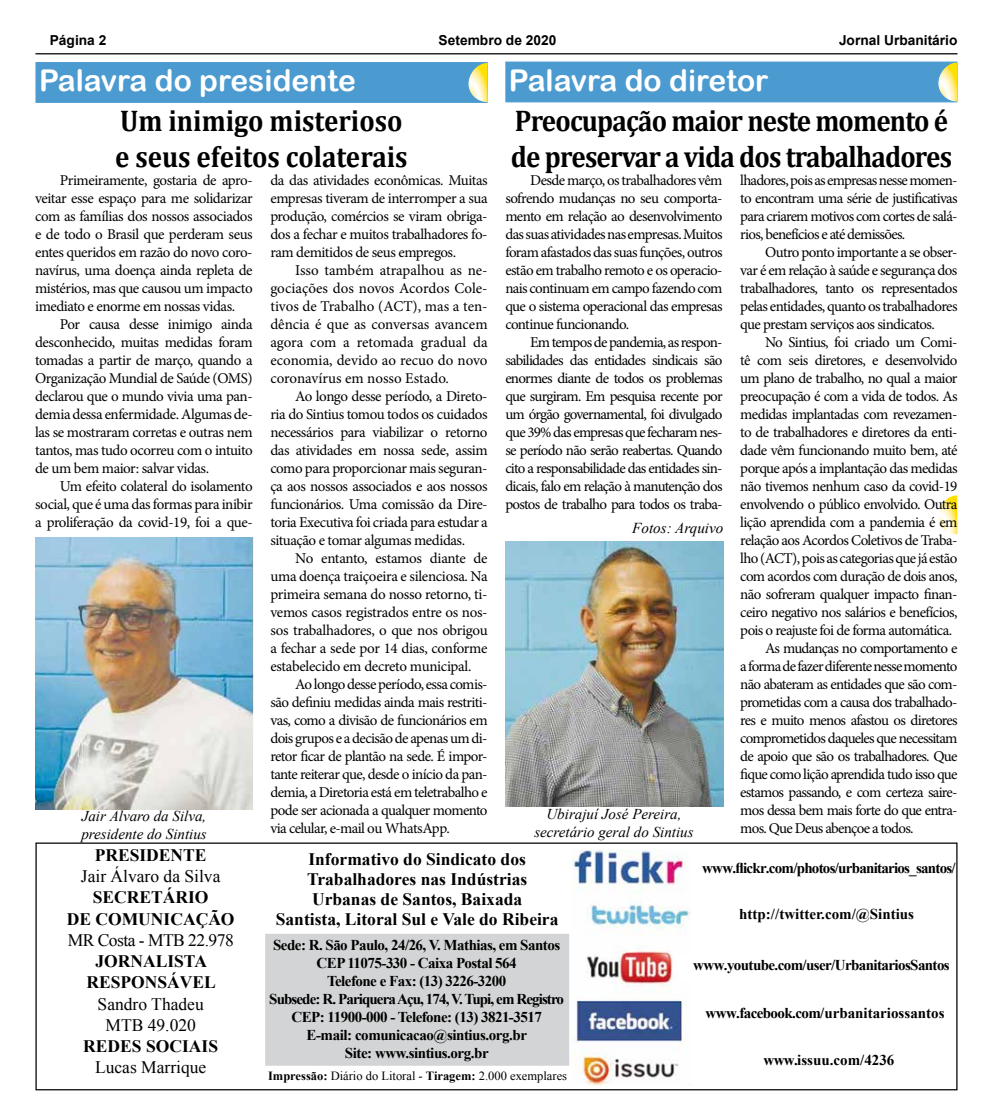
<style>
.page{position:relative;width:993px;height:1117px;background:#fff}
.page>*{position:absolute;margin:0;border:0;box-sizing:border-box;transform-origin:0 0}
.t1{font:700 30px/36px "Cambria";letter-spacing:-.03em;color:#000;scale:.9 1}
.t2{font:700 30px/36px "Cambria";color:#000;scale:.9 1}
.t3{font:30px "Arial Rounded MT Bold";color:#fff}
.t4{font:700 17.5px/20px "Times New Roman";color:#000;text-align:center}
.t5{font:17.5px/21.2px "Times New Roman";color:#000;text-align:center}
.t6{font:17.5px "Times New Roman";letter-spacing:-.03em;color:#000}
.t7{font:italic 15.12px "Times New Roman";color:#000}
.t8{font:15px/18px "Minion Pro";letter-spacing:-.04em;color:#000;text-align:justify}
.t9{font:700 15px/18px "Times New Roman";letter-spacing:-.035em;color:#000;text-align:center}
.t10{font:italic 15px/18px "Times New Roman";color:#000}
.t11{font:700 15px "Times New Roman";color:#000}
.t12{font:700 13.75px "Arial";color:#000}
.t13{font:12.5px "Times New Roman";color:#000}
.s1{font-weight:700}
</style>
<div class="page">
<hr style="left:35px;top:53px;width:922px;height:1px;background:#000">
<div style="left:35px;top:62px;width:452px;height:41px;background:#4c9bd0;border:1px solid #4c9bd0"></div>
<div style="left:35px;top:842px;width:922px;height:248px;border:1px solid #000"></div>
<div style="left:265px;top:933px;width:304px;height:132px;background:#d3d4d5;border:1px solid #d3d4d5"></div>
<svg style="left:467px;top:62px;width:21px;height:41px"></svg>
<svg style="left:938px;top:495px;width:20px;height:40px"></svg>
<img style="left:572px;top:850px;width:118px;height:235px">
<div style="left:677px;top:955px;width:13px;height:26px;background:#fff"></div>
<div style="left:505px;top:62px;width:452px;height:40px;background:#4c9bd0"></div>
<svg style="left:937px;top:62px;width:21px;height:40px"></svg>
<img style="left:35px;top:537px;width:218px;height:271px">
<img style="left:505px;top:541px;width:218px;height:265px">
<p class="t12" style="left:50px;top:31px;width:58px">Página 2</p>
<p class="t12" style="left:438px;top:31px;width:119px">Setembro de 2020</p>
<p class="t12" style="left:838px;top:31px;width:120px">Jornal Urbanitário</p>
<h1 class="t3" style="left:39px;top:63px;width:318px">Palavra do presidente</h1>
<h1 class="t3" style="left:508px;top:62px;width:261px">Palavra do diretor</h1>
<h1 class="t1" style="left:510px;top:102px;width:491px">Preocupação maior neste momento é de preservar a vida dos trabalhadores</h1>
<p class="t8" style="left:505px;top:171px;width:219px;text-indent:25px">Desde março, os trabalhadores vêm sofrendo mudanças no seu comporta&shy;mento em relação ao desenvolvimento das suas atividades nas empresas. Muitos foram afastados das suas funções, outros estão em trabalho remoto e os operacio&shy;nais continuam em campo fazendo com que o sistema operacional das empresas continue funcionando.</p>
<p class="t8" style="left:505px;top:333px;width:219px;text-indent:25px">Em tempos de pandemia, as respon&shy;sabilidades das entidades sindicais são enormes diante de todos os problemas que surgiram. Em pesquisa recente por um órgão governamental, foi divulgado que 39% das empresas que fecharam nes&shy;se período não serão reabertas. Quando cito a responsabilidade das entidades sin&shy;dicais, falo em relação à manutenção dos postos de trabalho para todos os traba-</p>
<h1 class="t2" style="left:115px;top:102px;width:326px">Um inimigo misterioso e seus efeitos colaterais</h1>
<p class="t8" style="left:35px;top:171px;width:219px;text-indent:25px">Primeiramente, gostaria de apro&shy;veitar esse espaço para me solidarizar com as famílias dos nossos associados e de todo o Brasil que perderam seus entes queridos em razão do novo coro&shy;navírus, uma doença ainda repleta de mistérios, mas que causou um impacto imediato e enorme em nossas vidas.</p>
<p class="t8" style="left:35px;top:315px;width:219px;text-indent:25px">Por causa desse inimigo ainda desconhecido, muitas medidas foram tomadas a partir de março, quando a Organização Mundial de Saúde (OMS) declarou que o mundo vivia uma pan&shy;demia dessa enfermidade. Algumas de&shy;las se mostraram corretas e outras nem tantos, mas tudo ocorreu com o intuito de um bem maior: salvar vidas.</p>
<p class="t8" style="left:35px;top:477px;width:219px;text-indent:25px">Um efeito colateral do isolamento social, que é uma das formas para inibir a proliferação da covid-19, foi a que-</p>
<p class="t8" style="left:740px;top:171px;width:219px">lhadores, pois as empresas nesse momen&shy;to encontram uma série de justificativas para criarem motivos com cortes de salá&shy;rios, benefícios e até demissões.</p>
<p class="t8" style="left:740px;top:243px;width:219px;text-indent:25px">Outro ponto importante a se obser&shy;var é em relação à saúde e segurança dos trabalhadores, tanto os representados pelas entidades, quanto os trabalhadores que prestam serviços aos sindicatos.</p>
<p class="t8" style="left:764px;top:333px;width:194px">No Sintius, foi criado um Comi-</p>
<p class="t8" style="left:740px;top:351px;width:219px">tê com seis diretores, e desenvolvido</p>
<p class="t8" style="left:740px;top:369px;width:219px">um plano de trabalho, no qual a maior</p>
<p class="t8" style="left:740px;top:387px;width:219px">preocupação é com a vida de todos. As</p>
<p class="t8" style="left:740px;top:405px;width:219px">medidas implantadas com revezamen-</p>
<p class="t8" style="left:740px;top:423px;width:219px">to de trabalhadores e diretores da enti-</p>
<p class="t8" style="left:740px;top:441px;width:219px">dade vêm funcionando muito bem, até</p>
<p class="t8" style="left:740px;top:459px;width:219px">porque após a implantação das medidas</p>
<p class="t8" style="left:740px;top:477px;width:219px">não tivemos nenhum caso da covid-19</p>
<p class="t8" style="left:740px;top:495px;width:219px">envolvendo o público envolvido. Outra</p>
<p class="t8" style="left:740px;top:513px;width:219px">lição aprendida com a pandemia é em</p>
<p class="t8" style="left:740px;top:531px;width:219px">relação aos Acordos Coletivos de Traba-</p>
<p class="t8" style="left:740px;top:549px;width:219px">lho (ACT), pois as categorias que já estão</p>
<p class="t8" style="left:740px;top:567px;width:219px">com acordos com duração de dois anos,</p>
<p class="t8" style="left:740px;top:585px;width:219px">não sofreram qualquer impacto finan-</p>
<p class="t8" style="left:740px;top:603px;width:219px">ceiro negativo nos salários e benefícios,</p>
<p class="t8" style="left:740px;top:621px;width:213px">pois o reajuste foi de forma automática.</p>
<p class="t8" style="left:764px;top:639px;width:194px">As mudanças no comportamento e</p>
<p class="t8" style="left:740px;top:657px;width:219px">a forma de fazer diferente nesse momento</p>
<p class="t8" style="left:740px;top:675px;width:219px">não abateram as entidades que são com-</p>
<p class="t8" style="left:740px;top:693px;width:219px">prometidas com a causa dos trabalhado-</p>
<p class="t8" style="left:740px;top:711px;width:219px">res e muito menos afastou os diretores</p>
<p class="t8" style="left:740px;top:729px;width:219px">comprometidos daqueles que necessitam</p>
<p class="t8" style="left:740px;top:747px;width:219px">de apoio que são os trabalhadores. Que</p>
<p class="t8" style="left:740px;top:765px;width:219px">fique como lição aprendida tudo isso que</p>
<p class="t8" style="left:740px;top:783px;width:219px">estamos passando, e com certeza saire-</p>
<p class="t8" style="left:740px;top:801px;width:219px">mos dessa bem mais forte do que entra-</p>
<p class="t8" style="left:740px;top:819px;width:175px">mos. Que Deus abençoe a todos.</p>
<p class="t8" style="left:270px;top:171px;width:219px">da das atividades econômicas. Muitas empresas tiveram de interromper a sua produção, comércios se viram obriga&shy;dos a fechar e muitos trabalhadores fo&shy;ram demitidos de seus empregos.</p>
<p class="t8" style="left:270px;top:261px;width:219px;text-indent:25px">Isso também atrapalhou as ne&shy;gociações dos novos Acordos Cole&shy;tivos de Trabalho (ACT), mas a ten&shy;dência é que as conversas avancem agora com a retomada gradual da economia, devido ao recuo do novo coronavírus em nosso Estado.</p>
<p class="t8" style="left:270px;top:387px;width:219px;text-indent:25px">Ao longo desse período, a Direto&shy;ria do Sintius tomou todos os cuidados necessários para viabilizar o retorno das atividades em nossa sede, assim como para proporcionar mais seguran&shy;ça aos nossos associados e aos nossos funcionários. Uma comissão da Dire&shy;toria Executiva foi criada para estudar a situação e tomar algumas medidas.</p>
<p class="t8" style="left:270px;top:549px;width:219px;text-indent:25px">No entanto, estamos diante de uma doença traiçoeira e silenciosa. Na primeira semana do nosso retorno, ti&shy;vemos casos registrados entre os nos&shy;sos trabalhadores, o que nos obrigou a fechar a sede por 14 dias, conforme estabelecido em decreto municipal.</p>
<p class="t8" style="left:270px;top:675px;width:219px;text-indent:25px">Ao longo desse período, essa comis&shy;são definiu medidas ainda mais restriti&shy;vas, como a divisão de funcionários em dois grupos e a decisão de apenas um di&shy;retor ficar de plantão na sede. É impor&shy;tante reiterar que, desde o início da pan&shy;demia, a Diretoria está em teletrabalho e pode ser acionada a qualquer momento via celular, e-mail ou WhatsApp.</p>
<p class="t7" style="left:632px;top:517px;width:93px">Fotos: Arquivo</p>
<p class="t10" style="left:81px;top:806px;width:127px">Jair Álvaro da Silva, presidente do Sintius</p>
<p class="t10" style="left:534px;top:804px;width:161px;text-align:center">Ubirajuí José Pereira, secretário geral do Sintius</p>
<p class="t4" style="left:95px;top:844px;width:113px">PRESIDENTE</p>
<p class="t5" style="left:81px;top:865px;width:141px">Jair Álvaro da Silva</p>
<p class="t4" style="left:67px;top:886px;width:169px;line-height:21.2px">SECRETÁRIO<br>DE COMUNICAÇÃO</p>
<p class="t6" style="left:68px;top:928px;width:167px">MR Costa - MTB 22.978</p>
<p class="t4" style="left:86px;top:950px;width:131px;line-height:21.2px">JORNALISTA<br>RESPONSÁVEL</p>
<p class="t5" style="left:98px;top:992px;width:108px">Sandro Thadeu<br>MTB 49.020</p>
<p class="t4" style="left:83px;top:1035px;width:136px">REDES SOCIAIS</p>
<p class="t5" style="left:95px;top:1056px;width:113px">Lucas Marrique</p>
<p class="t4" style="left:276px;top:848px;width:284px">Informativo do Sindicato dos<br>Trabalhadores nas Indústrias<br>Urbanas de Santos, Baixada<br>Santista, Litoral Sul e Vale do Ribeira</p>
<p class="t9" style="left:269px;top:935px;width:296px">Sede: R. São Paulo, 24/26, V. Mathias, em Santos CEP 11075-330 - Caixa Postal 564<br>Telefone e Fax: (13) 3226-3200<br>Subsede: R. Pariquera Açu, 174, V. Tupi, em Registro CEP: 11900-000 - Telefone: (13) 3821-3517<br>E-mail: comunicacao@sintius.org.br<br>Site: www.sintius.org.br</p>
<p class="t13" style="left:268px;top:1066px;width:300px"><span class="s1">Impressão:</span> Diário do Litoral - <span class="s1">Tiragem:</span> 2.000 exemplares</p>
<p class="t9" style="left:702px;top:858px;width:255px">www.flickr.com/photos/urbanitarios_santos/</p>
<p class="t11" style="left:739px;top:903px;width:176px">http://twitter.com/@Sintius</p>
<p class="t9" style="left:693px;top:955px;width:258px">www.youtube.com/user/UrbanitariosSantos</p>
<p class="t11" style="left:705px;top:1002px;width:240px">www.facebook.com/urbanitariossantos</p>
<p class="t11" style="left:763px;top:1049px;width:132px">www.issuu.com/4236</p>
</div>
